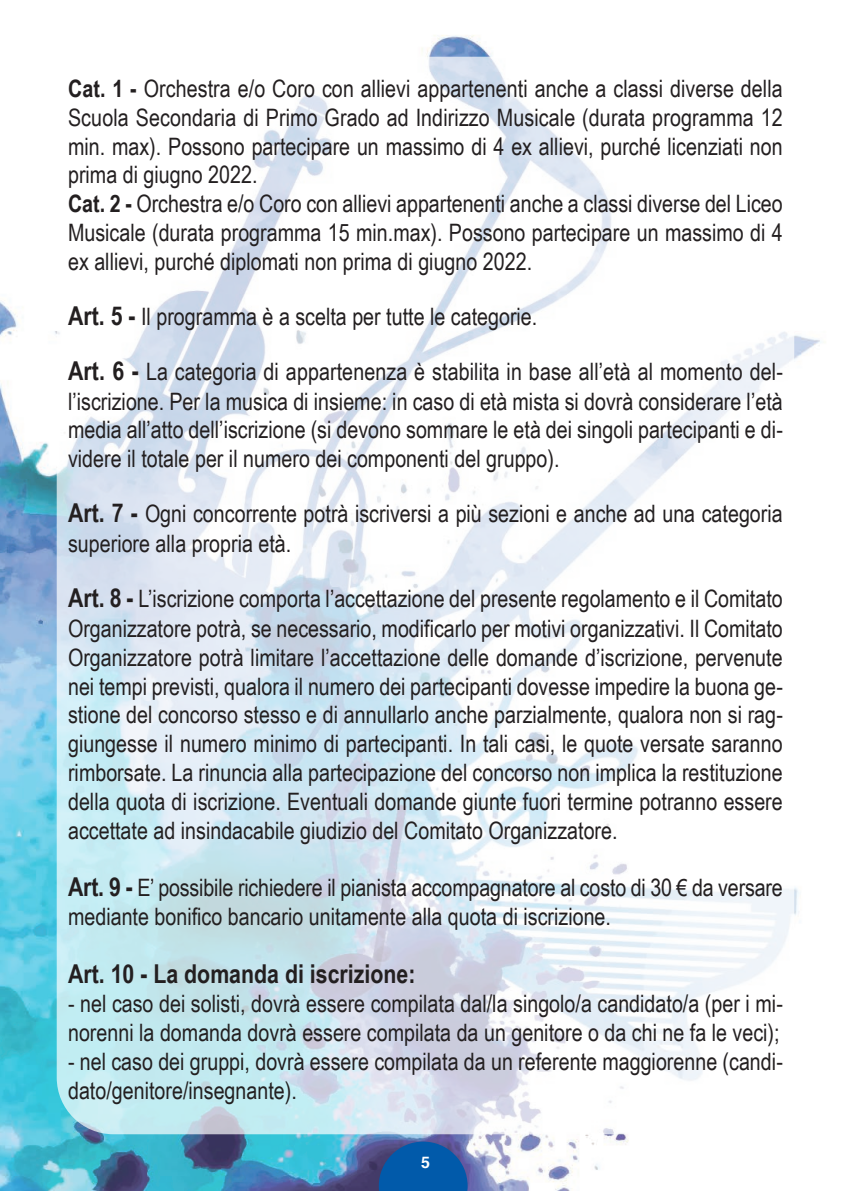
<style>
.page{position:relative;width:851px;height:1191px;background:#fff}
.page>*{position:absolute;margin:0;border:0;box-sizing:border-box;transform-origin:0 0}
.t1{font:700 26px "Arial Narrow";color:#231f20}
.t2{font:24px/29px "Arial Narrow";color:#231f20;text-align:justify}
.t3{font:700 16px "Helvetica";color:#fff}
.s1{font-weight:700}
.s2{font-weight:700;font-size:26px}
</style>
<div class="page">
<img style="left:0;top:35px;width:821px;height:1156px">
<div style="left:57px;top:57px;width:737px;height:1077px;background:#fff;border-radius:57px;opacity:.7"></div>
<svg style="left:379px;top:1141px;width:88px;height:50px;background:#1258a4"></svg>
<p class="t2" style="left:68px;top:74px;width:716px"><span class="s1">Cat. 1 -</span> Orchestra e/o Coro con allievi appartenenti anche a classi diverse della Scuola Secondaria di Primo Grado ad Indirizzo Musicale (durata programma 12 min. max). Possono partecipare un massimo di 4 ex allievi, purché licenziati non prima di giugno 2022.</p>
<p class="t2" style="left:68px;top:189px;width:716px"><span class="s1">Cat. 2 -</span> Orchestra e/o Coro con allievi appartenenti anche a classi diverse del Liceo Musicale (durata programma 15 min.max). Possono partecipare un massimo di 4 ex allievi, purché diplomati non prima di giugno 2022.</p>
<p class="t2" style="left:68px;top:302px;width:470px"><span class="s2">Art. 5 -</span> Il programma è a scelta per tutte le categorie.</p>
<p class="t2" style="left:68px;top:356px;width:716px"><span class="s2">Art. 6 -</span> La categoria di appartenenza è stabilita in base all’età al momento del&shy;l’iscrizione. Per la musica di insieme: in caso di età mista si dovrà considerare l’età media all’atto dell’iscrizione (si devono sommare le età dei singoli partecipanti e di&shy;videre il totale per il numero dei componenti del gruppo).</p>
<p class="t2" style="left:68px;top:499px;width:716px;line-height:29.8px"><span class="s2">Art. 7 -</span> Ogni concorrente potrà iscriversi a più sezioni e anche ad una categoria superiore alla propria età.</p>
<p class="t2" style="left:68px;top:584px;width:716px"><span class="s2">Art. 8 -</span> L’iscrizione comporta l’accettazione del presente regolamento e il Comitato Organizzatore potrà, se necessario, modificarlo per motivi organizzativi. Il Comitato Organizzatore potrà limitare l’accettazione delle domande d’iscrizione, pervenute nei tempi previsti, qualora il numero dei partecipanti dovesse impedire la buona ge&shy;stione del concorso stesso e di annullarlo anche parzialmente, qualora non si rag&shy;giungesse il numero minimo di partecipanti. In tali casi, le quote versate saranno rimborsate. La rinuncia alla partecipazione del concorso non implica la restituzione della quota di iscrizione. Eventuali domande giunte fuori termine potranno essere accettate ad insindacabile giudizio del Comitato Organizzatore.</p>
<p class="t2" style="left:68px;top:872px;width:716px;line-height:29.8px"><span class="s2">Art. 9 -</span> E’ possibile richiedere il pianista accompagnatore al costo di 30 € da versare mediante bonifico bancario unitamente alla quota di iscrizione.</p>
<p class="t1" style="left:68px;top:958px;width:349px">Art. 10 - La domanda di iscrizione:</p>
<p class="t2" style="left:68px;top:989px;width:716px">- nel caso dei solisti, dovrà essere compilata dal/la singolo/a candidato/a (per i mi&shy;norenni la domanda dovrà essere compilata da un genitore o da chi ne fa le veci);</p>
<p class="t2" style="left:68px;top:1046px;width:716px">- nel caso dei gruppi, dovrà essere compilata da un referente maggiorenne (candi&shy;dato/genitore/insegnante).</p>
<p class="t3" style="left:421px;top:1156px;width:10px">5</p>
</div>
